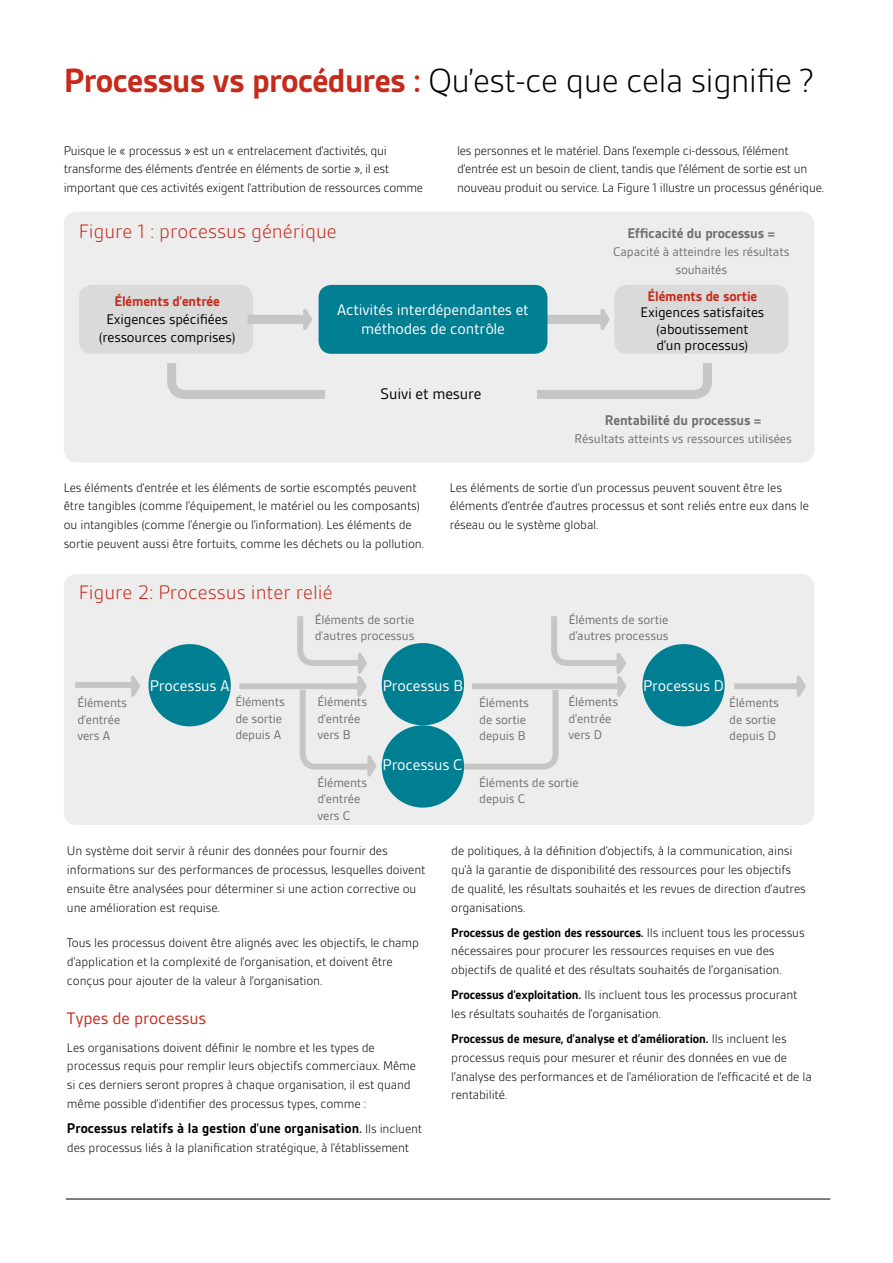
<style>
.page{position:relative;width:893px;height:1263px;background:#fff}
.page>*{position:absolute;margin:0;border:0;box-sizing:border-box;transform-origin:0 0}
.t1{font:300 36px "BSI Gesta";letter-spacing:-.02em;color:#000}
.t2{font:300 21px "BSI Gesta";color:#c62a1b}
.t3{font:18px "BSI Gesta";letter-spacing:-.01em;color:#c62a1b}
.t4{font:16.5px/19.5px "BSI Gesta";letter-spacing:-.01em;color:#fff;text-align:center}
.t5{font:16.5px "BSI Gesta";letter-spacing:-.01em;color:#000}
.t6{font:15px/16.5px "BSI Gesta";letter-spacing:-.01em;color:#000;text-align:center}
.t7{font:700 15px "BSI Gesta";color:#000}
.t8{font:700 15px "BSI Gesta";letter-spacing:-.01em;color:#706f6f}
.t9{font:700 15px "BSI Gesta";letter-spacing:-.01em;color:#c62a1b}
.t10{font:300 13.5px/18.8px "BSI Gesta";letter-spacing:-.01em;color:#000}
.t11{font:13.5px/16.5px "BSI Gesta";letter-spacing:-.01em;color:#706f6f}
.s1{font-weight:700;color:#c62a1b}
.s2{font-size:13.5px}
.s3{font-weight:300;font-size:13.5px}
.s4{font-weight:700}
</style>
<div class="page">
<hr style="left:66px;top:1199px;width:764px;height:1px;background:#000">
<div style="left:64px;top:212px;width:750px;height:250px;background:#ededed;border-radius:13px"></div>
<div style="left:167px;top:319px;width:545px;height:80px;border:9px solid #c6c6c6;border-radius:13px"></div>
<div style="left:157px;top:306px;width:568px;height:57px;background:#ededed"></div>
<div style="left:79px;top:285px;width:174px;height:69px;background:#dadada;border-radius:13px"></div>
<div style="left:614px;top:285px;width:174px;height:69px;background:#dadada;border-radius:13px"></div>
<div style="left:325px;top:386px;width:211px;height:21px;background:#ededed"></div>
<div style="left:247px;top:315px;width:57px;height:9px;background:#c6c6c6"></div>
<svg style="left:303px;top:309px;width:9px;height:21px"></svg>
<div style="left:545px;top:315px;width:56px;height:9px;background:#c6c6c6"></div>
<svg style="left:600px;top:309px;width:10px;height:21px"></svg>
<div style="left:319px;top:285px;width:228px;height:69px;background:#007f92;border-radius:13px"></div>
<div style="left:64px;top:574px;width:750px;height:251px;background:#ededed;border-radius:13px"></div>
<div style="left:300px;top:661px;width:259px;height:109px;border:6px solid #c6c6c6;border-radius:13px"></div>
<div style="left:279px;top:631px;width:288px;height:58px;background:#ededed"></div>
<div style="left:75px;top:682px;width:57px;height:6px;background:#c6c6c6"></div>
<svg style="left:131px;top:676px;width:9px;height:21px"></svg>
<div style="left:239px;top:683px;width:119px;height:6px;background:#c6c6c6"></div>
<div style="left:472px;top:683px;width:146px;height:6px;background:#c6c6c6"></div>
<div style="left:734px;top:683px;width:64px;height:6px;background:#c6c6c6"></div>
<svg style="left:796px;top:675px;width:10px;height:22px"></svg>
<div style="left:369px;top:742px;width:19px;height:45px;background:#ededed"></div>
<svg style="left:364px;top:755px;width:13px;height:22px"></svg>
<svg style="left:297px;top:616px;width:70px;height:91px"></svg>
<svg style="left:551px;top:616px;width:75px;height:92px"></svg>
<div style="left:149px;top:644px;width:82px;height:82px;background:#007f92;border-radius:50%"></div>
<div style="left:642px;top:644px;width:83px;height:82px;background:#007f92;border-radius:50%"></div>
<div style="left:382px;top:643px;width:82px;height:82px;background:#007f92;border-radius:50%"></div>
<div style="left:382px;top:725px;width:82px;height:83px;background:#007f92;border-radius:50%"></div>
<h1 class="t1" style="left:64px;top:62px;width:752px"><span class="s1">Processus vs procédures :</span> Qu’est-ce que cela signifie ?</h1>
<p class="t10" style="left:64px;top:141px;width:361px">Puisque le « processus » est un « entrelacement d’activités, qui transforme des éléments d’entrée en éléments de sortie », il est important que ces activités exigent l’attribution de ressources comme</p>
<p class="t10" style="left:457px;top:141px;width:368px">les personnes et le matériel. Dans l’exemple ci-dessous, l’élément d’entrée est un besoin de client, tandis que l’élément de sortie est un nouveau produit ou service. La Figure 1 illustre un processus générique.</p>
<h2 class="t2" style="left:79px;top:220px;width:260px">Figure 1 : processus générique</h2>
<p class="t9" style="left:114px;top:293px;width:107px">Éléments d’entrée</p>
<p class="t6" style="left:99px;top:310px;width:138px;line-height:18px">Exigences spécifiées (ressources comprises)</p>
<p class="t4" style="left:337px;top:300px;width:193px">Activités interdépendantes et méthodes de contrôle</p>
<p class="t5" style="left:380px;top:385px;width:103px">Suivi et mesure</p>
<p class="t8" style="left:627px;top:225px;width:149px">Efficacité du processus =</p>
<p class="t11" style="left:613px;top:242px;width:178px;line-height:18px;text-align:center">Capacité à atteindre les résultats souhaités</p>
<p class="t9" style="left:647px;top:288px;width:111px">Éléments de sortie</p>
<p class="t6" style="left:640px;top:304px;width:125px">Exigences satisfaites (aboutissement<br>d’un processus)</p>
<p class="t8" style="left:605px;top:412px;width:158px">Rentabilité du processus =</p>
<p class="t11" style="left:574px;top:430px;width:219px">Résultats atteints vs ressources utilisées</p>
<p class="t10" style="left:64px;top:478px;width:362px">Les éléments d’entrée et les éléments de sortie escomptés peuvent être tangibles (comme l’équipement, le matériel ou les composants) ou intangibles (comme l’énergie ou l’information). Les éléments de sortie peuvent aussi être fortuits, comme les déchets ou la pollution.</p>
<p class="t10" style="left:450px;top:478px;width:361px">Les éléments de sortie d’un processus peuvent souvent être les éléments d’entrée d’autres processus et sont reliés entre eux dans le réseau ou le système global.</p>
<h2 class="t2" style="left:79px;top:582px;width:256px">Figure 2: Processus inter relié</h2>
<p class="t11" style="left:315px;top:611px;width:101px">Éléments de sortie d’autres processus</p>
<p class="t11" style="left:569px;top:611px;width:101px">Éléments de sortie d’autres processus</p>
<p class="t11" style="left:77px;top:695px;width:51px">Éléments d’entrée vers A</p>
<p class="t4" style="left:150px;top:676px;width:81px">Processus A</p>
<p class="t4" style="left:383px;top:676px;width:82px">Processus B</p>
<p class="t4" style="left:643px;top:676px;width:82px">Processus D</p>
<p class="t11" style="left:235px;top:694px;width:51px">Éléments de sortie depuis A</p>
<p class="t11" style="left:479px;top:695px;width:51px">Éléments de sortie depuis B</p>
<p class="t11" style="left:317px;top:694px;width:51px">Éléments d’entrée vers B</p>
<p class="t4" style="left:383px;top:755px;width:81px">Processus C</p>
<p class="t11" style="left:569px;top:694px;width:51px">Éléments d’entrée vers D</p>
<p class="t11" style="left:317px;top:774px;width:51px">Éléments d’entrée vers C</p>
<p class="t11" style="left:479px;top:774px;width:101px">Éléments de sortie depuis C</p>
<p class="t11" style="left:729px;top:695px;width:51px">Éléments de sortie depuis D</p>
<p class="t10" style="left:67px;top:842px;width:360px">Un système doit servir à réunir des données pour fournir des informations sur des performances de processus, lesquelles doivent ensuite être analysées pour déterminer si une action corrective ou une amélioration est requise.</p>
<p class="t10" style="left:67px;top:934px;width:354px">Tous les processus doivent être alignés avec les objectifs, le champ d’application et la complexité de l’organisation, et doivent être conçus pour ajouter de la valeur à l’organisation.</p>
<h3 class="t3" style="left:67px;top:1009px;width:141px">Types de processus</h3>
<p class="t10" style="left:67px;top:1038px;width:351px">Les organisations doivent définir le nombre et les types de processus requis pour remplir leurs objectifs commerciaux. Même si ces derniers seront propres à chaque organisation, il est quand même possible d’identifier des processus types, comme :</p>
<p class="t7" style="left:67px;top:1120px;width:357px">Processus relatifs à la gestion d’une organisation<span class="s2">.</span> <span class="s3">Ils incluent</span></p>
<p class="t10" style="left:67px;top:1138px;width:344px">des processus liés à la planification stratégique, à l’établissement</p>
<p class="t10" style="left:451px;top:842px;width:356px">de politiques, à la définition d’objectifs, à la communication, ainsi qu’à la garantie de disponibilité des ressources pour les objectifs de qualité, les résultats souhaités et les revues de direction d’autres organisations.</p>
<p class="t10" style="left:451px;top:923px;width:355px"><span class="s4">Processus de gestion des ressources.</span> Ils incluent tous les processus nécessaires pour procurer les ressources requises en vue des objectifs de qualité et des résultats souhaités de l’organisation.</p>
<p class="t10" style="left:451px;top:986px;width:348px"><span class="s4">Processus d’exploitation.</span> Ils incluent tous les processus procurant les résultats souhaités de l’organisation.</p>
<p class="t10" style="left:451px;top:1029px;width:362px"><span class="s4">Processus de mesure, d’analyse et d’amélioration.</span> Ils incluent les processus requis pour mesurer et réunir des données en vue de l’analyse des performances et de l’amélioration de l’efficacité et de la rentabilité.</p>
</div>
